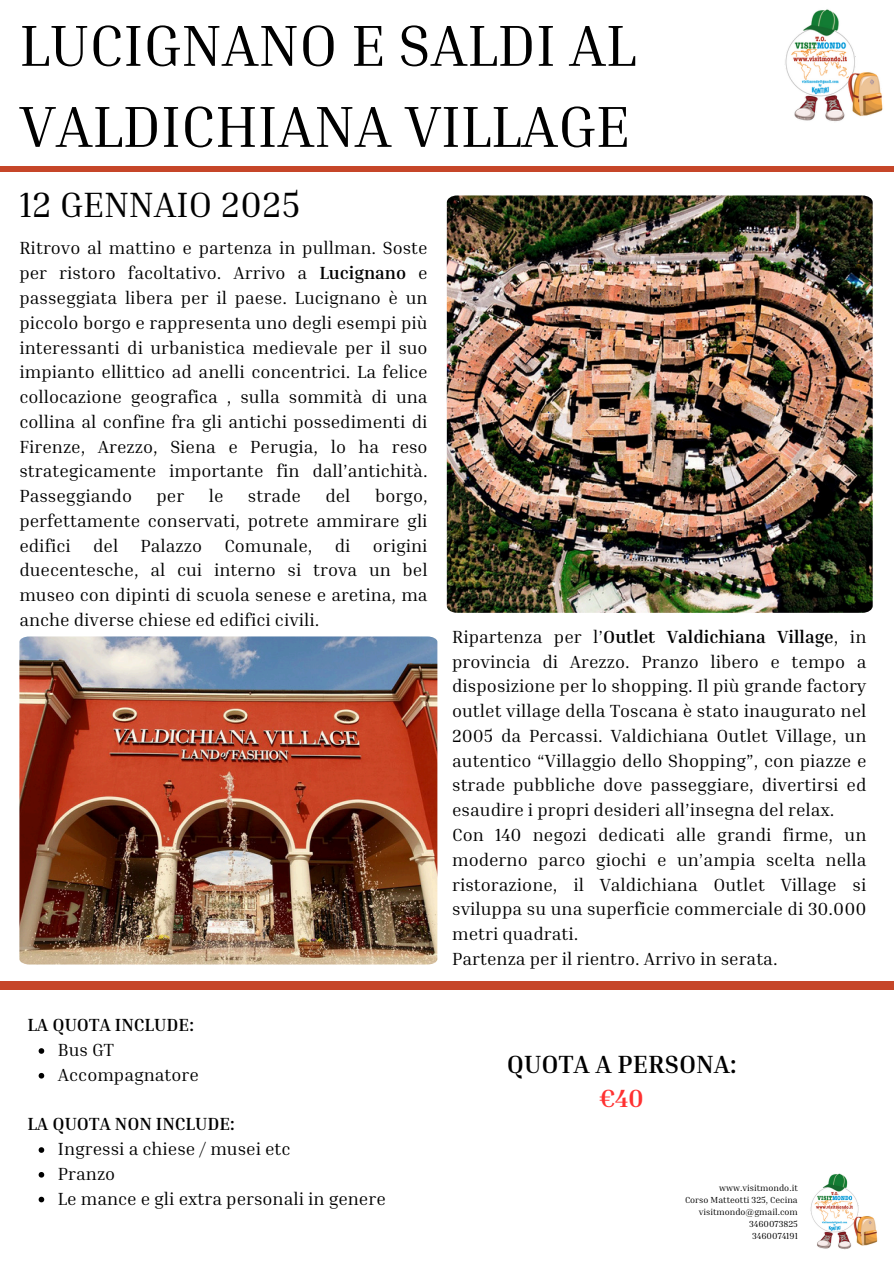
<style>
.page{position:relative;width:894px;height:1264px;background:#fff}
.page>*{position:absolute;margin:0;border:0;box-sizing:border-box;transform-origin:0 0}
.t1{font:58.5px/81px "Inria Serif";color:#000}
.t2{font:36px "Inria Serif";color:#000}
.t3{font:700 25.5px/34.8px "Inria Serif";color:#000;text-align:center}
.t4{font:18px/24.8px "Inria Serif";color:#000;text-align:justify}
.t5{font:700 18px "Inria Serif";color:#000}
.t6{font:9px "Inria Serif";color:#000}
.s1{font-weight:700}
.s2{color:#ff3131}
</style>
<div class="page">
<div style="left:0;top:167px;width:893px;height:5px;background:#c64629"></div>
<img style="left:446px;top:195px;width:426px;height:418px">
<img style="left:785px;top:9px;width:98px;height:113px">
<div style="left:0;top:981px;width:893px;height:9px;background:#c64629"></div>
<img style="left:810px;top:1173px;width:67px;height:77px">
<img style="left:19px;top:636px;width:418px;height:328px">
<svg style="left:39px;top:1048px;width:5px;height:5px"></svg>
<svg style="left:39px;top:1072px;width:5px;height:6px"></svg>
<svg style="left:39px;top:1147px;width:5px;height:5px"></svg>
<svg style="left:39px;top:1172px;width:5px;height:5px"></svg>
<svg style="left:39px;top:1196px;width:5px;height:6px"></svg>
<h2 class="t1" style="left:19px;top:3px;width:618px">LUCIGNANO E SALDI AL<br>VALDICHIANA VILLAGE</h2>
<p class="t2" style="left:19px;top:182px;width:282px">12 GENNAIO 2025</p>
<h5 class="t4" style="left:19px;top:235px;width:409px">Ritrovo al mattino e partenza in pullman. Soste per ristoro facoltativo. Arrivo a <span class="s1">Lucignano</span> e passeggiata libera per il paese. Lucignano è un piccolo borgo e rappresenta uno degli esempi più interessanti di urbanistica medievale per il suo impianto ellittico ad anelli concentrici. La felice collocazione geografica , sulla sommità di una collina al confine fra gli antichi possedimenti di Firenze, Arezzo, Siena e Perugia, lo ha reso strategicamente importante fin dall’antichità.<br>Passeggiando</h5>
<h5 class="t4" style="left:19px;top:483px;width:409px;text-indent:355px">borgo, perfettamente conservati, potrete ammirare gli edifici del Palazzo Comunale, di origini duecentesche, al cui interno si trova un bel museo con dipinti di scuola senese e aretina, ma anche diverse chiese ed edifici civili.</h5>
<h5 class="t4" style="left:156px;top:483px;width:29px">per</h5>
<h5 class="t4" style="left:209px;top:483px;width:16px">le</h5>
<h5 class="t4" style="left:248px;top:483px;width:54px">strade</h5>
<h5 class="t4" style="left:325px;top:483px;width:27px">del</h5>
<h4 class="t5" style="left:27px;top:1013px;width:168px">LA QUOTA INCLUDE:</h4>
<p class="t4" style="left:58px;top:1036px;width:57px">Bus GT</p>
<p class="t4" style="left:58px;top:1061px;width:142px">Accompagnatore</p>
<p class="t5" style="left:27px;top:1112px;width:209px">LA QUOTA NON INCLUDE:</p>
<h3 class="t4" style="left:58px;top:1135px;width:234px">Ingressi a chiese / musei etc</h3>
<p class="t4" style="left:58px;top:1160px;width:59px">Pranzo</p>
<p class="t4" style="left:58px;top:1185px;width:329px">Le mance e gli extra personali in genere</p>
<p class="t4" style="left:452px;top:623px;width:415px;text-align:left">Ripartenza per l’<span class="s1">Outlet Valdichiana Village</span>, in provincia di Arezzo. Pranzo libero e tempo a disposizione per lo shopping. Il più grande factory outlet village della Toscana è stato inaugurato nel 2005 da Percassi. Valdichiana Outlet Village, un autentico “Villaggio dello Shopping”, con piazze e strade pubbliche dove passeggiare, divertirsi ed esaudire i propri desideri all’insegna del relax.<br>Con 140 negozi dedicati alle grandi firme, un moderno parco giochi e un’ampia scelta nella ristorazione, il Valdichiana Outlet Village si sviluppa su una superficie commerciale di 30.000 metri quadrati.<br>Partenza per il rientro. Arrivo in serata.</p>
<p class="t3" style="left:506px;top:1045px;width:231px">QUOTA A PERSONA: <span class="s2">€40</span></p>
<h5 class="t6" style="left:719px;top:1181px;width:80px">www.visitmondo.it</h5>
<p class="t6" style="left:684px;top:1193px;width:114px">Corso Matteotti 325, Cecina</p>
<h4 class="t6" style="left:698px;top:1205px;width:101px">visitmondo@gmail.com</h4>
<p class="t6" style="left:749px;top:1217px;width:50px">3460073825</p>
<p class="t6" style="left:752px;top:1229px;width:47px">3460074191</p>
</div>
